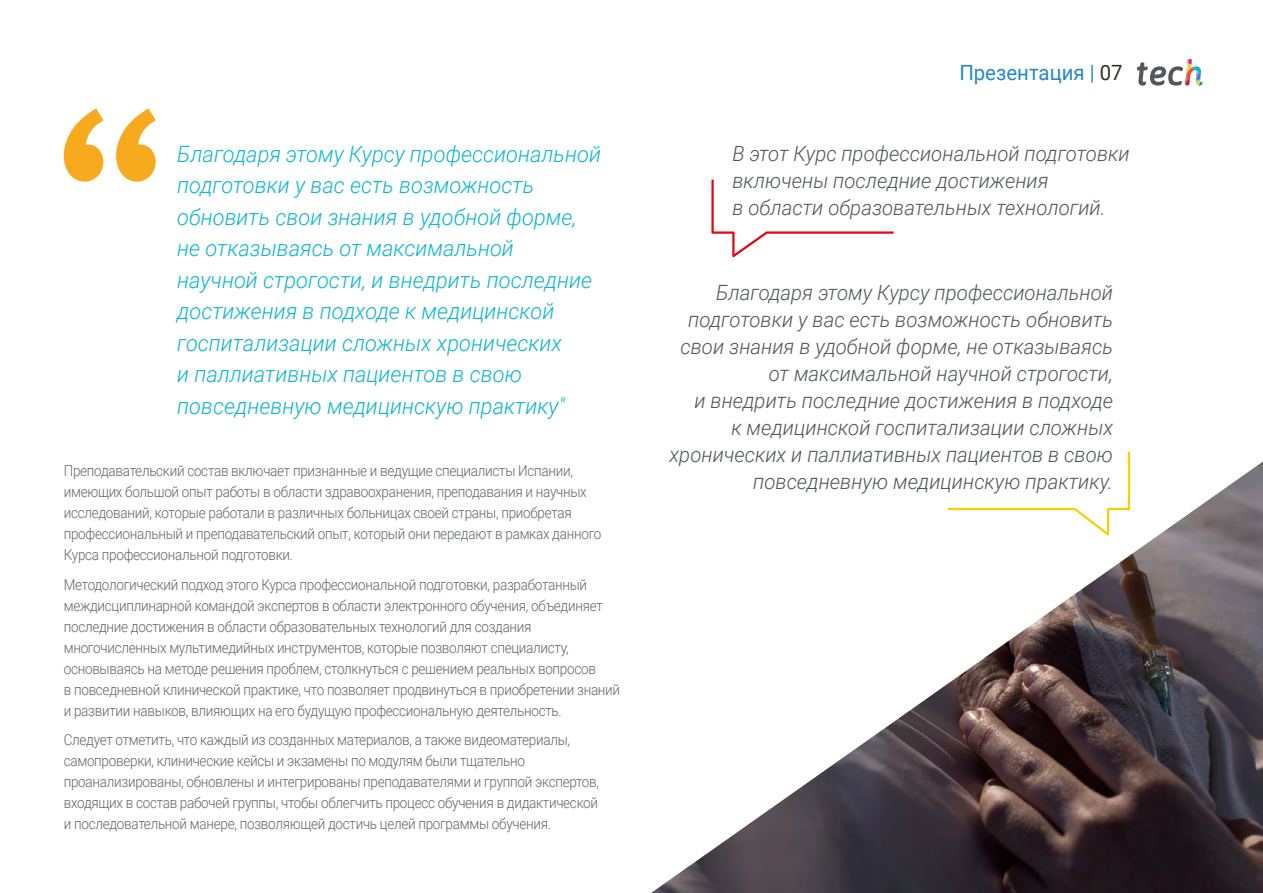
<style>
.page{position:relative;width:1263px;height:893px;background:#fff}
.page>*{position:absolute;margin:0;border:0;box-sizing:border-box;transform-origin:0 0}
.t1{font:italic 300 22.5px/31.5px "Roboto";color:#0fb6cf}
.t2{font:italic 300 21px/27px "Roboto";color:#52555b;text-align:right}
.t3{font:21px "Roboto";color:#2488c9}
.t4{font:300 15px/21px "Roboto";letter-spacing:-.02em;color:#61646a;scale:.9 1}
.s1{color:#2289cb}
.s2{color:#312e20}
</style>
<div class="page">
<svg style="left:64px;top:108px;width:92px;height:74px"></svg>
<img style="left:651px;top:461px;width:612px;height:432px">
<svg style="left:1137px;top:59px;width:65px;height:27px"></svg>
<svg style="left:946px;top:451px;width:185px;height:88px"></svg>
<svg style="left:711px;top:179px;width:183px;height:79px"></svg>
<p class="t1" style="left:177px;top:137px;width:425px">Благодаря этому Курсу профессиональной подготовки у вас есть возможность обновить свои знания в удобной форме, не отказываясь от максимальной<br>научной строгости, и внедрить последние достижения в подходе к медицинской госпитализации сложных хронических<br>и паллиативных пациентов в свою повседневную медицинскую практику"</p>
<p class="t4" style="left:64px;top:460px;width:599px">Преподавательский состав включает признанные и ведущие специалисты Испании, имеющих большой опыт работы в области здравоохранения, преподавания и научных исследований, которые работали в различных больницах своей страны, приобретая профессиональный и преподавательский опыт, который они передают в рамках данного Курса профессиональной подготовки.</p>
<p class="t4" style="left:64px;top:573px;width:620px">Методологический подход этого Курса профессиональной подготовки, разработанный междисциплинарной командой экспертов в области электронного обучения, объединяет последние достижения в области образовательных технологий для создания многочисленных мультимедийных инструментов, которые позволяют специалисту, основываясь на методе решения проблем, столкнуться с решением реальных вопросов<br>в повседневной клинической практике, что позволяет продвинуться в приобретении знаний и развитии навыков, влияющих на его будущую профессиональную деятельность.</p>
<p class="t4" style="left:64px;top:729px;width:596px">Следует отметить, что каждый из созданных материалов, а также видеоматериалы, самопроверки, клинические кейсы и экзамены по модулям были тщательно проанализированы, обновлены и интегрированы преподавателями и группой экспертов, входящих в состав рабочей группы, чтобы облегчить процесс обучения в дидактической и последовательной манере, позволяющей достичь целей программы обучения.</p>
<h2 class="t3" style="left:959px;top:57px;width:165px">Презентация <span class="s1">|</span> <span class="s2">07</span></h2>
<h2 class="t2" style="left:732px;top:139px;width:399px;text-align:left">В этот Курс профессиональной подготовки включены последние достижения<br>в области образовательных технологий.</h2>
<p class="t2" style="left:669px;top:278px;width:445px">Благодаря этому Курсу профессиональной подготовки у вас есть возможность обновить свои знания в удобной форме, не отказываясь от максимальной научной строгости,<br>и внедрить последние достижения в подходе<br>к медицинской госпитализации сложных хронических и паллиативных пациентов в свою повседневную медицинскую практику.</p>
</div>
